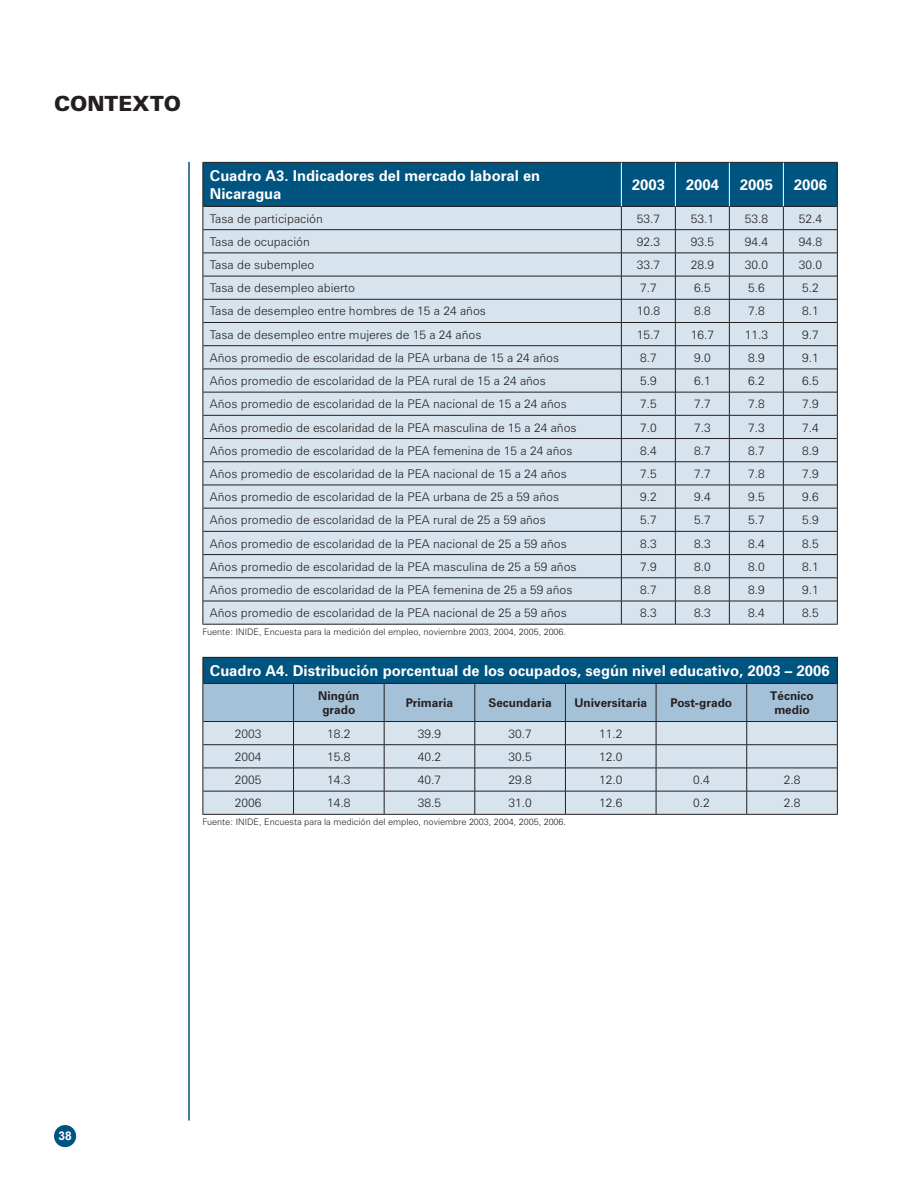
<style>
.page{position:relative;width:918px;height:1188px;background:#fff}
.page>*{position:absolute;margin:0;border:0;box-sizing:border-box;transform-origin:0 0}
.t1{font:900 21px "Zurich BT";color:#231f20}
.t2{font:700 15px/18px "Zurich BT";color:#fff}
.t3{font:300 12px "Zurich BT";color:#231f20}
.t4{font:700 12px/14.4px "Zurich BT";color:#231f20;text-align:center}
.t5{font:700 12px "Arial";color:#fff}
.t6{font:300 9px "Zurich BT";color:#231f20}
</style>
<div class="page">
<div style="left:54px;top:1125px;width:22px;height:22px;background:#005480;border-radius:50%"></div>
<hr style="left:188px;top:162px;width:2px;height:958px;background:#005480">
<hr style="left:202px;top:624px;width:419px;height:1px;background:#231f20">
<hr style="left:621px;top:624px;width:54px;height:1px;background:#231f20">
<hr style="left:675px;top:624px;width:54px;height:1px;background:#231f20">
<hr style="left:729px;top:624px;width:54px;height:1px;background:#231f20">
<hr style="left:783px;top:624px;width:55px;height:1px;background:#231f20">
<svg style="left:202px;top:162px;width:636px;height:462px;background:#baccd9"></svg>
<hr style="left:621px;top:163px;width:1px;height:43px;background:#fff">
<hr style="left:675px;top:163px;width:1px;height:43px;background:#fff">
<hr style="left:729px;top:163px;width:1px;height:43px;background:#fff">
<hr style="left:783px;top:163px;width:1px;height:43px;background:#fff">
<hr style="left:202px;top:657px;width:92px;height:1px;background:#231f20">
<hr style="left:294px;top:657px;width:90px;height:1px;background:#231f20">
<hr style="left:384px;top:657px;width:91px;height:1px;background:#231f20">
<hr style="left:475px;top:657px;width:90px;height:1px;background:#231f20">
<hr style="left:565px;top:657px;width:91px;height:1px;background:#231f20">
<hr style="left:656px;top:657px;width:91px;height:1px;background:#231f20">
<hr style="left:747px;top:657px;width:91px;height:1px;background:#231f20">
<hr style="left:202px;top:814px;width:92px;height:1px;background:#231f20">
<hr style="left:294px;top:814px;width:90px;height:1px;background:#231f20">
<hr style="left:384px;top:814px;width:91px;height:1px;background:#231f20">
<hr style="left:475px;top:814px;width:90px;height:1px;background:#231f20">
<hr style="left:565px;top:814px;width:91px;height:1px;background:#231f20">
<hr style="left:656px;top:814px;width:91px;height:1px;background:#231f20">
<hr style="left:747px;top:814px;width:91px;height:1px;background:#231f20">
<svg style="left:202px;top:658px;width:636px;height:156px;background:#a1bcce"></svg>
<h1 class="t1" style="left:54px;top:91px;width:129px">CONTEXTO</h1>
<p class="t2" style="left:210px;top:167px;width:332px">Cuadro A3. Indicadores del mercado laboral en<br>Nicaragua</p>
<p class="t2" style="left:632px;top:176px;width:35px">2003</p>
<p class="t2" style="left:686px;top:176px;width:35px">2004</p>
<p class="t2" style="left:740px;top:176px;width:35px">2005</p>
<p class="t2" style="left:794px;top:176px;width:35px">2006</p>
<p class="t3" style="left:210px;top:211px;width:115px">Tasa de participación</p>
<p class="t3" style="left:637px;top:211px;width:25px">53.7</p>
<p class="t3" style="left:691px;top:211px;width:25px">53.1</p>
<p class="t3" style="left:745px;top:211px;width:25px">53.8</p>
<p class="t3" style="left:799px;top:211px;width:25px">52.4</p>
<p class="t3" style="left:210px;top:234px;width:101px">Tasa de ocupación</p>
<p class="t3" style="left:637px;top:234px;width:25px">92.3</p>
<p class="t3" style="left:691px;top:234px;width:25px">93.5</p>
<p class="t3" style="left:745px;top:234px;width:25px">94.4</p>
<p class="t3" style="left:799px;top:234px;width:25px">94.8</p>
<p class="t3" style="left:210px;top:258px;width:106px">Tasa de subempleo</p>
<p class="t3" style="left:637px;top:258px;width:25px">33.7</p>
<p class="t3" style="left:691px;top:258px;width:25px">28.9</p>
<p class="t3" style="left:745px;top:258px;width:25px">30.0</p>
<p class="t3" style="left:799px;top:258px;width:25px">30.0</p>
<p class="t3" style="left:210px;top:281px;width:147px">Tasa de desempleo abierto</p>
<p class="t3" style="left:640px;top:281px;width:18px">7.7</p>
<p class="t3" style="left:694px;top:281px;width:18px">6.5</p>
<p class="t3" style="left:748px;top:281px;width:18px">5.6</p>
<p class="t3" style="left:802px;top:281px;width:18px">5.2</p>
<p class="t3" style="left:210px;top:304px;width:278px">Tasa de desempleo entre hombres de 15 a 24 años</p>
<p class="t3" style="left:637px;top:304px;width:25px">10.8</p>
<p class="t3" style="left:694px;top:304px;width:18px">8.8</p>
<p class="t3" style="left:748px;top:304px;width:18px">7.8</p>
<p class="t3" style="left:802px;top:304px;width:18px">8.1</p>
<p class="t3" style="left:210px;top:327px;width:273px">Tasa de desempleo entre mujeres de 15 a 24 años</p>
<p class="t3" style="left:637px;top:327px;width:25px">15.7</p>
<p class="t3" style="left:691px;top:327px;width:25px">16.7</p>
<p class="t3" style="left:745px;top:327px;width:25px">11.3</p>
<p class="t3" style="left:802px;top:327px;width:18px">9.7</p>
<p class="t3" style="left:210px;top:350px;width:351px">Años promedio de escolaridad de la PEA urbana de 15 a 24 años</p>
<p class="t3" style="left:640px;top:350px;width:18px">8.7</p>
<p class="t3" style="left:694px;top:350px;width:18px">9.0</p>
<p class="t3" style="left:748px;top:350px;width:18px">8.9</p>
<p class="t3" style="left:802px;top:350px;width:18px">9.1</p>
<p class="t3" style="left:210px;top:374px;width:338px">Años promedio de escolaridad de la PEA rural de 15 a 24 años</p>
<p class="t3" style="left:640px;top:374px;width:18px">5.9</p>
<p class="t3" style="left:694px;top:374px;width:18px">6.1</p>
<p class="t3" style="left:748px;top:374px;width:18px">6.2</p>
<p class="t3" style="left:802px;top:374px;width:18px">6.5</p>
<p class="t3" style="left:210px;top:397px;width:358px">Años promedio de escolaridad de la PEA nacional de 15 a 24 años</p>
<p class="t3" style="left:640px;top:397px;width:18px">7.5</p>
<p class="t3" style="left:694px;top:397px;width:18px">7.7</p>
<p class="t3" style="left:748px;top:397px;width:18px">7.8</p>
<p class="t3" style="left:802px;top:397px;width:18px">7.9</p>
<p class="t3" style="left:210px;top:420px;width:368px">Años promedio de escolaridad de la PEA masculina de 15 a 24 años</p>
<p class="t3" style="left:640px;top:420px;width:18px">7.0</p>
<p class="t3" style="left:694px;top:420px;width:18px">7.3</p>
<p class="t3" style="left:748px;top:420px;width:18px">7.3</p>
<p class="t3" style="left:802px;top:420px;width:18px">7.4</p>
<p class="t3" style="left:210px;top:443px;width:364px">Años promedio de escolaridad de la PEA femenina de 15 a 24 años</p>
<p class="t3" style="left:640px;top:443px;width:18px">8.4</p>
<p class="t3" style="left:694px;top:443px;width:18px">8.7</p>
<p class="t3" style="left:748px;top:443px;width:18px">8.7</p>
<p class="t3" style="left:802px;top:443px;width:18px">8.9</p>
<p class="t3" style="left:210px;top:466px;width:358px">Años promedio de escolaridad de la PEA nacional de 15 a 24 años</p>
<p class="t3" style="left:640px;top:466px;width:18px">7.5</p>
<p class="t3" style="left:694px;top:466px;width:18px">7.7</p>
<p class="t3" style="left:748px;top:466px;width:18px">7.8</p>
<p class="t3" style="left:802px;top:466px;width:18px">7.9</p>
<p class="t3" style="left:210px;top:490px;width:351px">Años promedio de escolaridad de la PEA urbana de 25 a 59 años</p>
<p class="t3" style="left:640px;top:490px;width:18px">9.2</p>
<p class="t3" style="left:694px;top:490px;width:18px">9.4</p>
<p class="t3" style="left:748px;top:490px;width:18px">9.5</p>
<p class="t3" style="left:802px;top:490px;width:18px">9.6</p>
<p class="t3" style="left:210px;top:513px;width:338px">Años promedio de escolaridad de la PEA rural de 25 a 59 años</p>
<p class="t3" style="left:640px;top:513px;width:18px">5.7</p>
<p class="t3" style="left:694px;top:513px;width:18px">5.7</p>
<p class="t3" style="left:748px;top:513px;width:18px">5.7</p>
<p class="t3" style="left:802px;top:513px;width:18px">5.9</p>
<p class="t3" style="left:210px;top:536px;width:358px">Años promedio de escolaridad de la PEA nacional de 25 a 59 años</p>
<p class="t3" style="left:640px;top:536px;width:18px">8.3</p>
<p class="t3" style="left:694px;top:536px;width:18px">8.3</p>
<p class="t3" style="left:748px;top:536px;width:18px">8.4</p>
<p class="t3" style="left:802px;top:536px;width:18px">8.5</p>
<p class="t3" style="left:210px;top:559px;width:368px">Años promedio de escolaridad de la PEA masculina de 25 a 59 años</p>
<p class="t3" style="left:640px;top:559px;width:18px">7.9</p>
<p class="t3" style="left:694px;top:559px;width:18px">8.0</p>
<p class="t3" style="left:748px;top:559px;width:18px">8.0</p>
<p class="t3" style="left:802px;top:559px;width:18px">8.1</p>
<p class="t3" style="left:210px;top:582px;width:364px">Años promedio de escolaridad de la PEA femenina de 25 a 59 años</p>
<p class="t3" style="left:640px;top:582px;width:18px">8.7</p>
<p class="t3" style="left:694px;top:582px;width:18px">8.8</p>
<p class="t3" style="left:748px;top:582px;width:18px">8.9</p>
<p class="t3" style="left:802px;top:582px;width:18px">9.1</p>
<p class="t3" style="left:210px;top:606px;width:358px">Años promedio de escolaridad de la PEA nacional de 25 a 59 años</p>
<p class="t3" style="left:640px;top:606px;width:18px">8.3</p>
<p class="t3" style="left:694px;top:606px;width:18px">8.3</p>
<p class="t3" style="left:748px;top:606px;width:18px">8.4</p>
<p class="t3" style="left:802px;top:606px;width:18px">8.5</p>
<p class="t6" style="left:202px;top:626px;width:365px">Fuente: INIDE, Encuesta para la medición del empleo, noviembre 2003, 2004, 2005, 2006.</p>
<p class="t2" style="left:210px;top:662px;width:621px">Cuadro A4. Distribución porcentual de los ocupados, según nivel educativo, 2003 – 2006</p>
<p class="t4" style="left:318px;top:689px;width:43px">Ningún grado</p>
<p class="t4" style="left:406px;top:696px;width:49px">Primaria</p>
<p class="t4" style="left:489px;top:696px;width:65px">Secundaria</p>
<p class="t4" style="left:575px;top:696px;width:74px">Universitaria</p>
<p class="t4" style="left:671px;top:696px;width:63px">Post-grado</p>
<p class="t4" style="left:770px;top:689px;width:45px">Técnico medio</p>
<p class="t3" style="left:235px;top:726px;width:28px">2003</p>
<p class="t3" style="left:327px;top:726px;width:25px">18.2</p>
<p class="t3" style="left:418px;top:726px;width:25px">39.9</p>
<p class="t3" style="left:509px;top:726px;width:25px">30.7</p>
<p class="t3" style="left:599px;top:726px;width:25px">11.2</p>
<p class="t3" style="left:235px;top:749px;width:28px">2004</p>
<p class="t3" style="left:327px;top:749px;width:25px">15.8</p>
<p class="t3" style="left:418px;top:749px;width:25px">40.2</p>
<p class="t3" style="left:509px;top:749px;width:25px">30.5</p>
<p class="t3" style="left:599px;top:749px;width:25px">12.0</p>
<p class="t3" style="left:235px;top:773px;width:28px">2005</p>
<p class="t3" style="left:327px;top:773px;width:25px">14.3</p>
<p class="t3" style="left:418px;top:773px;width:25px">40.7</p>
<p class="t3" style="left:509px;top:773px;width:25px">29.8</p>
<p class="t3" style="left:599px;top:773px;width:25px">12.0</p>
<p class="t3" style="left:693px;top:773px;width:18px">0.4</p>
<p class="t3" style="left:784px;top:773px;width:18px">2.8</p>
<p class="t3" style="left:235px;top:796px;width:28px">2006</p>
<p class="t3" style="left:327px;top:796px;width:25px">14.8</p>
<p class="t3" style="left:418px;top:796px;width:25px">38.5</p>
<p class="t3" style="left:509px;top:796px;width:25px">31.0</p>
<p class="t3" style="left:599px;top:796px;width:25px">12.6</p>
<p class="t3" style="left:693px;top:796px;width:18px">0.2</p>
<p class="t3" style="left:784px;top:796px;width:18px">2.8</p>
<p class="t6" style="left:202px;top:816px;width:365px">Fuente: INIDE, Encuesta para la medición del empleo, noviembre 2003, 2004, 2005, 2006.</p>
<p class="t5" style="left:58px;top:1129px;width:15px">38</p>
</div>
